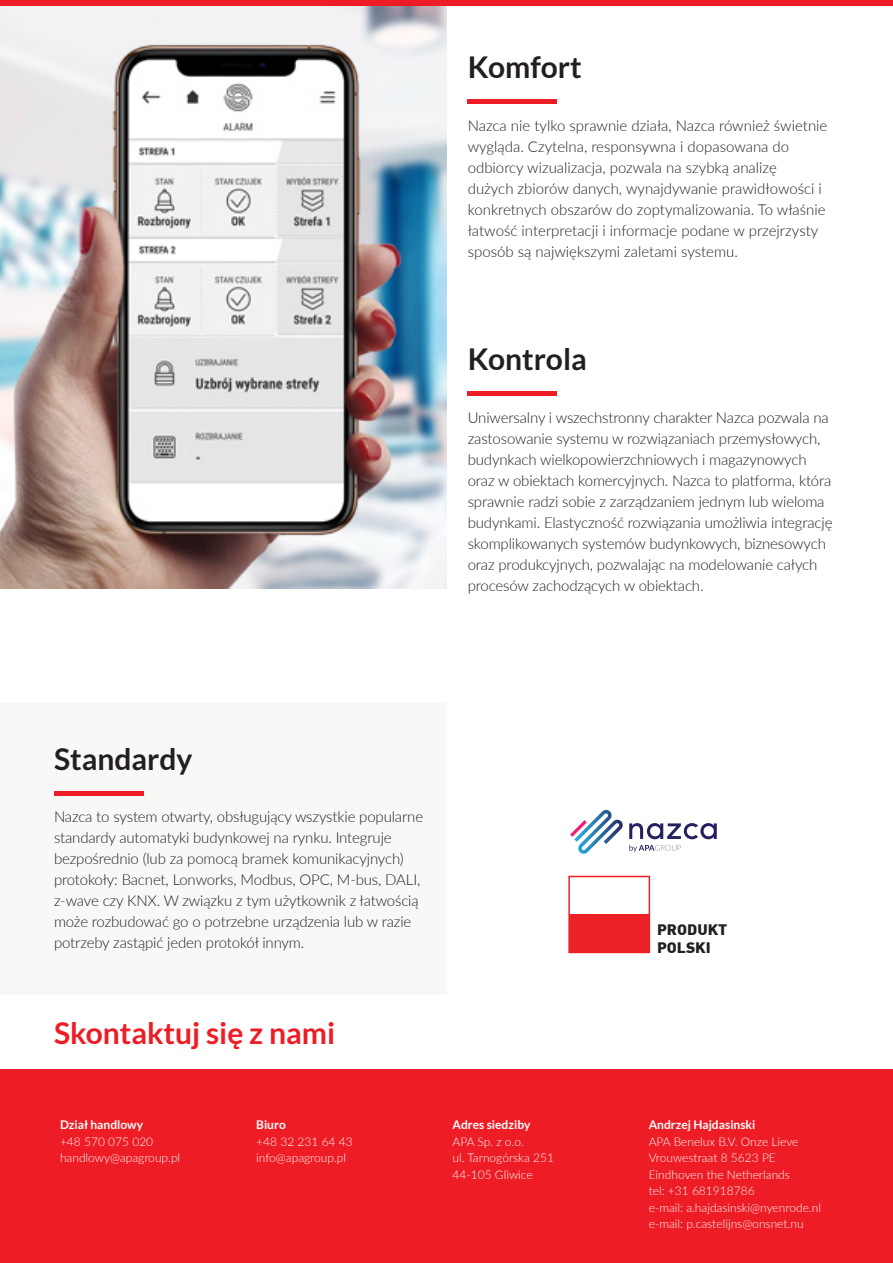
<style>
.page{position:relative;width:893px;height:1263px;background:#fff}
.page>*{position:absolute;margin:0;border:0;box-sizing:border-box;transform-origin:0 0}
.t1{font:700 30px "Lato";color:#231f20}
.t2{font:700 30px "Lato";color:#ee1c25}
.main{font:300 15px/21px "Lato";letter-spacing:-.01em;color:#231f20}
.t3{font:900 14.85px/17.9px "DIN";color:#231f20;scale:1.06 1}
.main-2{font:300 12px/16.5px "Lato";color:#fff}
.main-3{font:700 12px "Lato";color:#fff}
</style>
<div class="page">
<img style="left:0;top:6px;width:446px;height:583px">
<div style="left:0;top:0;width:893px;height:6px;background:#ee1c25"></div>
<div style="left:468px;top:99px;width:89px;height:5px;background:#ee1c25"></div>
<hr style="left:468px;top:392px;width:89px;height:4px;background:#ee1c25">
<div style="left:0;top:703px;width:446px;height:292px;background:#f8f8f7"></div>
<hr style="left:54px;top:791px;width:89px;height:4px;background:#ee1c25">
<svg style="left:570px;top:810px;width:53px;height:44px"></svg>
<svg style="left:629px;top:823px;width:88px;height:16px"></svg>
<svg style="left:629px;top:845px;width:52px;height:7px"></svg>
<div style="left:569px;top:914px;width:80px;height:39px;background:#ec2125"></div>
<div style="left:568px;top:876px;width:82px;height:77px;border:2px solid #ec2125"></div>
<div style="left:0;top:1069px;width:893px;height:194px;background:#ee1c25"></div>
<p class="t1" style="left:468px;top:50px;width:115px">Komfort</p>
<p class="main" style="left:468px;top:114px;width:361px">Nazca nie tylko sprawnie działa, Nazca również świetnie wygląda. Czytelna, responsywna i dopasowana do odbiorcy wizualizacja, pozwala na szybką analizę<br>dużych zbiorów danych, wynajdywanie prawidłowości i konkretnych obszarów do zoptymalizowania. To właśnie łatwość interpretacji i informacje podane w przejrzysty sposób są największymi zaletami systemu.</p>
<p class="t1" style="left:468px;top:342px;width:121px">Kontrola</p>
<p class="main" style="left:468px;top:406px;width:366px">Uniwersalny i wszechstronny charakter Nazca pozwala na zastosowanie systemu w rozwiązaniach przemysłowych, budynkach wielkopowierzchniowych i magazynowych oraz w obiektach komercyjnych. Nazca to platforma, która sprawnie radzi sobie z zarządzaniem jednym lub wieloma budynkami. Elastyczność rozwiązania umożliwia integrację skomplikowanych systemów budynkowych, biznesowych oraz produkcyjnych, pozwalając na modelowanie całych procesów zachodzących w obiektach.</p>
<p class="t1" style="left:54px;top:742px;width:140px">Standardy</p>
<p class="main" style="left:54px;top:806px;width:371px">Nazca to system otwarty, obsługujący wszystkie popularne standardy automatyki budynkowej na rynku. Integruje bezpośrednio (lub za pomocą bramek komunikacyjnych) protokoły: Bacnet, Lonworks, Modbus, OPC, M-bus, DALI, z-wave czy KNX. W związku z tym użytkownik z łatwością może rozbudować go o potrzebne urządzenia lub w razie potrzeby zastąpić jeden protokół innym.</p>
<p class="t2" style="left:54px;top:1016px;width:283px">Skontaktuj się z nami</p>
<p class="main-3" style="left:60px;top:1118px;width:85px">Dział handlowy</p>
<p class="main-2" style="left:60px;top:1133px;width:95px">+48 570 075 020</p>
<p class="main-2" style="left:60px;top:1149px;width:122px">handlowy@apagroup.pl</p>
<p class="main-3" style="left:256px;top:1118px;width:31px">Biuro</p>
<p class="main-2" style="left:256px;top:1133px;width:98px">+48 32 231 64 43</p>
<p class="main-2" style="left:256px;top:1149px;width:91px">info@apagroup.pl</p>
<p class="main-3" style="left:452px;top:1118px;width:79px">Adres siedziby</p>
<p class="main-2" style="left:452px;top:1133px;width:73px">APA Sp. z o.o.</p>
<p class="main-2" style="left:452px;top:1149px;width:103px">ul. Tarnogórska 251</p>
<p class="main-2" style="left:452px;top:1166px;width:82px">44-105 Gliwice</p>
<p class="t3" style="left:657px;top:920px;width:68px">PRODUKT<br>POLSKI</p>
<p class="main-3" style="left:649px;top:1118px;width:108px">Andrzej Hajdasinski</p>
<p class="main-2" style="left:649px;top:1133px;width:151px">APA Benelux B.V. Onze Lieve<br>Vrouwestraat 8 5623 PE<br>Eindhoven the Netherlands</p>
<p class="main-2" style="left:649px;top:1182px;width:107px">tel: +31 681918786</p>
<p class="main-2" style="left:649px;top:1199px;width:174px">e-mail: a.hajdasinski@nyenrode.nl</p>
<p class="main-2" style="left:649px;top:1215px;width:156px">e-mail: p.castelijns@onsnet.nu</p>
</div>
